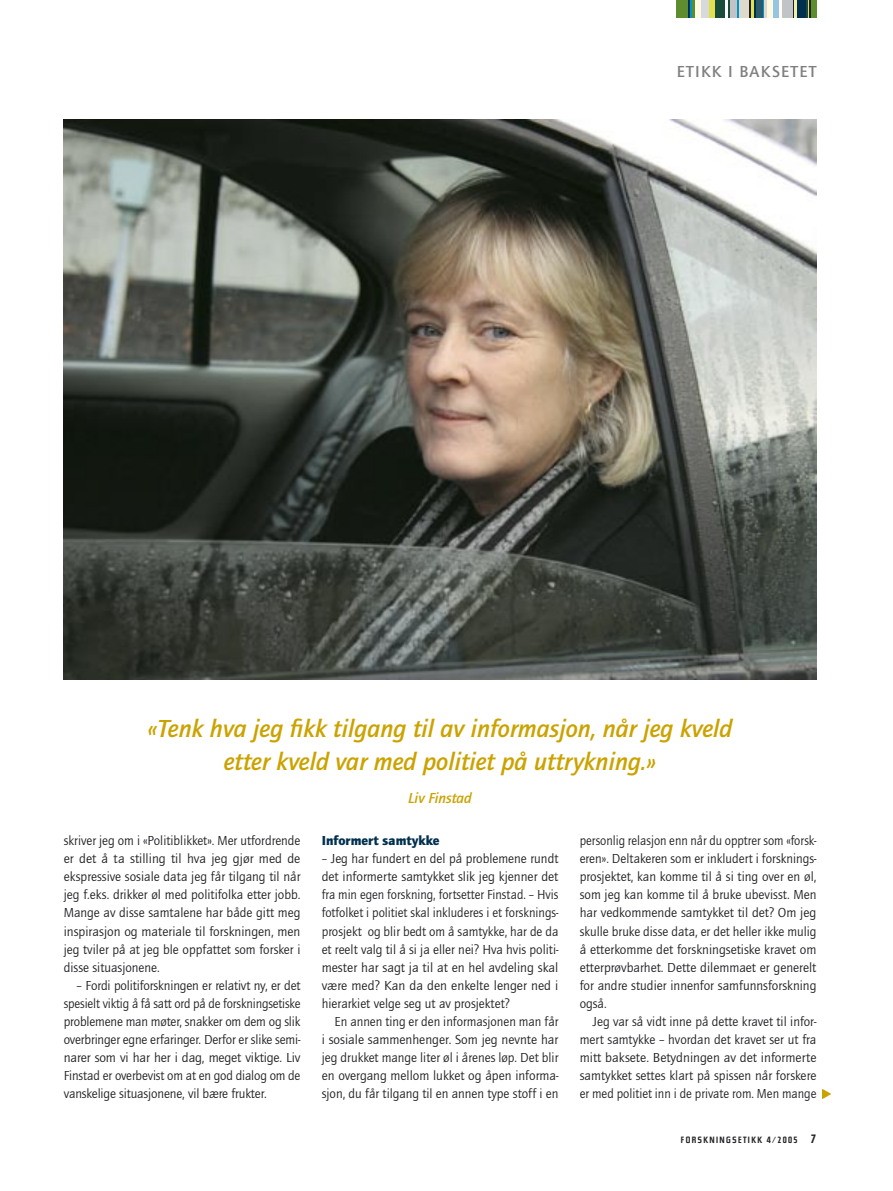
<style>
.page{position:relative;width:893px;height:1191px;background:#fff}
.page>*{position:absolute;margin:0;border:0;box-sizing:border-box;transform-origin:0 0}
._00_brød_innrykk{font:italic 700 25.5px/33px "Quay Itc T";color:#cba300;text-align:center}
.Kolumnetittel_høyre{font:700 16.5px "Quay Itc T";letter-spacing:.075em;color:#7f7f83}
._00_brød_innrykk-2{font:italic 700 15px "Quay Itc T";color:#cba300}
._00_brød_innrykk-3{font:13.5px/18px "Quay Itc T";color:#212125;text-align:justify}
._00_brød_innrykk-4{font:13.5px/18px "Quay Itc T";color:#212125;text-align:justify;scale:.96 1}
._00_brød{font:13.5px/18px "Quay Itc T";color:#212125;text-align:justify}
._04_mellomtittel{font:900 13.5px "Quay Itc T";color:#00304e}
.t1{font:700 9px "Steile Futura BQ";letter-spacing:.16em;color:#212125}
.s1{font-size:12px}
</style>
<div class="page">
<div style="left:811px;top:0;width:5px;height:17px;background:#5d8d2e"></div>
<svg style="left:806px;top:0;width:5px;height:17px"></svg>
<div style="left:797px;top:0;width:9px;height:17px;background:#00304e"></div>
<hr style="left:794px;top:0;width:3px;height:17px;background:#f0efac">
<svg style="left:792px;top:0;width:2px;height:17px"></svg>
<div style="left:782px;top:0;width:10px;height:17px;background:#c2c3c6"></div>
<hr style="left:779px;top:0;width:3px;height:17px;background:#fefcf1">
<div style="left:773px;top:0;width:6px;height:17px;background:#95c5e3"></div>
<div style="left:767px;top:0;width:6px;height:17px;background:#fdf9e3"></div>
<hr style="left:764px;top:0;width:3px;height:17px;background:#ddd9cc">
<svg style="left:762px;top:0;width:2px;height:17px"></svg>
<div style="left:756px;top:0;width:6px;height:17px;background:#2d5a69"></div>
<hr style="left:753px;top:0;width:3px;height:17px;background:#00304e">
<hr style="left:750px;top:0;width:3px;height:17px;background:#e1e04f">
<svg style="left:749px;top:0;width:1px;height:17px"></svg>
<div style="left:738px;top:0;width:11px;height:17px;background:#ddd9cc"></div>
<svg style="left:737px;top:0;width:1px;height:17px"></svg>
<div style="left:729px;top:0;width:8px;height:17px;background:#c2c3c6"></div>
<svg style="left:728px;top:0;width:1px;height:17px"></svg>
<div style="left:714px;top:0;width:11px;height:17px;background:#184c3b"></div>
<div style="left:708px;top:0;width:6px;height:17px;background:#e1e04f"></div>
<div style="left:701px;top:0;width:7px;height:17px;background:#d8d9db"></div>
<div style="left:695px;top:0;width:6px;height:17px;background:#fdf9e3"></div>
<hr style="left:692px;top:0;width:3px;height:17px;background:#5d8d2e">
<svg style="left:690px;top:0;width:2px;height:17px"></svg>
<hr style="left:687px;top:0;width:3px;height:17px;background:#00304e">
<div style="left:676px;top:0;width:11px;height:17px;background:#5d8d2e"></div>
<img style="left:64px;top:119px;width:752px;height:561px">
<svg style="left:822px;top:1089px;width:9px;height:9px"></svg>
<p class="Kolumnetittel_høyre" style="left:677px;top:61px;width:141px">ETIKK I BAKSETET</p>
<p class="_00_brød_innrykk" style="left:148px;top:712px;width:587px">«Tenk hva jeg fikk tilgang til av informasjon, når jeg kveld etter kveld var med politiet på uttrykning.»</p>
<p class="_00_brød_innrykk-2" style="left:408px;top:789px;width:65px">Liv Finstad</p>
<p class="_00_brød_innrykk-3" style="left:64px;top:831px;width:238px">skriver jeg om i «Politiblikket». Mer utfordrende er det å ta stilling til hva jeg gjør med de ekspressive sosiale data jeg får tilgang til når jeg f.eks. drikker øl med politifolka etter jobb.<br>Mange av disse samtalene har både gitt meg inspirasjon og materiale til forskningen, men jeg tviler på at jeg ble oppfattet som forsker i disse situasjonene.</p>
<p class="_00_brød_innrykk-3" style="left:64px;top:975px;width:238px;text-indent:13px">– Fordi politiforskningen er relativt ny, er det spesielt viktig å få satt ord på de forskningsetiske problemene man møter, snakker om dem og slik overbringer egne erfaringer. Derfor er slike semi&shy;narer som vi har her i dag, meget viktige. Liv Finstad er overbevist om at en god dialog om de vanskelige situasjonene, vil bære frukter.</p>
<p class="_04_mellomtittel" style="left:322px;top:833px;width:119px">Informert samtykke</p>
<p class="_00_brød" style="left:322px;top:849px;width:238px">– Jeg har fundert en del på problemene rundt det informerte samtykket slik jeg kjenner det fra min egen forskning, fortsetter Finstad. – Hvis fotfolket i politiet skal inkluderes i et forsknings&shy;prosjekt og blir bedt om å samtykke, har de da et reelt valg til å si ja eller nei? Hva hvis politi&shy;mester har sagt ja til at en hel avdeling skal være med? Kan da den enkelte lenger ned i hierarkiet velge seg ut av prosjektet?</p>
<p class="_00_brød_innrykk-3" style="left:322px;top:1011px;width:238px;text-indent:13px">En annen ting er den informasjonen man får i sosiale sammenhenger. Som jeg nevnte har jeg drukket mange liter øl i årenes løp. Det blir en overgang mellom lukket og åpen informa&shy;sjon, du får tilgang til en annen type stoff i en</p>
<p class="_00_brød_innrykk-4" style="left:580px;top:831px;width:248px">personlig relasjon enn når du opptrer som «forsk&shy;eren». Deltakeren som er inkludert i forsknings&shy;prosjektet, kan komme til å si ting over en øl, som jeg kan komme til å bruke ubevisst. Men har vedkommende samtykket til det? Om jeg skulle bruke disse data, er det heller ikke mulig å etterkomme det forskningsetiske kravet om etterprøvbarhet. Dette dilemmaet er generelt for andre studier innenfor samfunnsforskning også.</p>
<p class="_00_brød_innrykk-3" style="left:580px;top:1011px;width:238px;text-indent:13px">Jeg var så vidt inne på dette kravet til infor&shy;mert samtykke – hvordan det kravet ser ut fra mitt baksete. Betydningen av det informerte samtykket settes klart på spissen når forskere er med politiet inn i de private rom. Men mange</p>
<p class="t1" style="left:681px;top:1134px;width:137px">FORSKNINGSETIKK 4/2005 <span class="s1">7</span></p>
</div>
